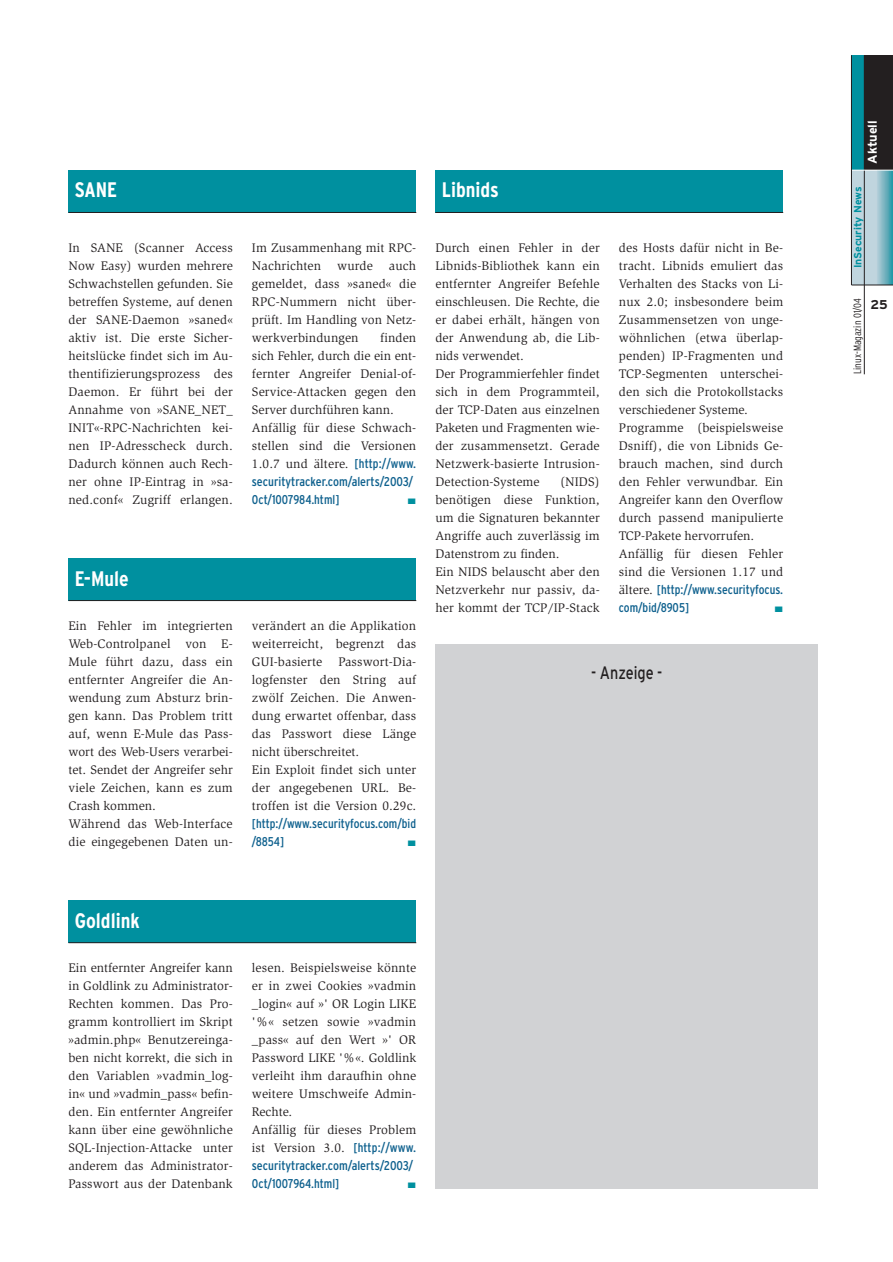
<style>
.page{position:relative;width:893px;height:1262px;background:#fff}
.page>*{position:absolute;margin:0;border:0;box-sizing:border-box;transform-origin:0 0}
.t1{font:700 condensed 21px "Interstate";color:#fff}
.t2{font:18px "Interstate";color:#231f20;scale:.8 1}
.t3{font:12.75px/18px "Slimbach";letter-spacing:.01em;color:#231f20}
.t4{font:condensed 12.75px/18px "Interstate";color:#0f618e}
.t5{font:700 12.75px "Interstate";color:#fff}
.t6{font:700 12.75px "Interstate";color:#231f20}
.t7{font:300 condensed 10.5px "Interstate";color:#231f20}
.t8{font:700 10.5px "Interstate";color:#00909f}
.t9{font:7.8px "Zapf Dingbats";color:#00909f;scale:1.33 1}
.s1{font-family:"Interstate";font-stretch:condensed;color:#0f618e}
.s2{font-family:"Slimbach";font-stretch:normal;color:#231f20}
</style>
<div class="page">
<div style="left:68px;top:170px;width:348px;height:43px;background:#00909f"></div>
<hr style="left:68px;top:212px;width:348px;height:1px;background:#231f20">
<div style="left:435px;top:170px;width:348px;height:43px;background:#00909f"></div>
<hr style="left:435px;top:212px;width:348px;height:1px;background:#231f20">
<div style="left:435px;top:644px;width:383px;height:544px;background:#d1d2d4"></div>
<div style="left:68px;top:558px;width:348px;height:43px;background:#00909f"></div>
<hr style="left:68px;top:600px;width:348px;height:1px;background:#231f20">
<div style="left:68px;top:900px;width:348px;height:43px;background:#00909f"></div>
<hr style="left:68px;top:942px;width:348px;height:1px;background:#231f20">
<div style="left:851px;top:55px;width:41px;height:230px;background:#00909f"></div>
<div style="left:864px;top:55px;width:28px;height:115px;background:#231f20"></div>
<div style="left:851px;top:170px;width:25px;height:115px;background:#c0d5de"></div>
<svg style="left:876px;top:171px;width:16px;height:114px;background:#78b5c1"></svg>
<hr style="left:864px;top:55px;width:1px;height:319px;background:#231f20">
<hr style="left:851px;top:285px;width:41px;height:1px;background:#231f20">
<hr style="left:851px;top:170px;width:41px;height:1px;background:#fff">
<hr style="left:851px;top:55px;width:1px;height:230px;background:#231f20">
<h1 class="t1" style="left:75px;top:182px;width:44px">SANE</h1>
<p class="t3" style="left:68px;top:240px;width:166px;text-align:justify">In SANE (Scanner Access Now Easy) wurden mehrere Schwachstellen gefunden. Sie betreffen Systeme, auf denen der SANE-Daemon »saned« aktiv ist. Die erste Sicher&shy;heitslücke findet sich im Au&shy;thentifizierungsprozess des Daemon. Er führt bei der Annahme von »SANE_NET_ INIT«-RPC-Nachrichten kei&shy;nen IP-Adresscheck durch.<br>Dadurch können auch Rech&shy;ner ohne IP-Eintrag in »sa&shy;ned.conf« Zugriff erlangen.</p>
<p class="t3" style="left:252px;top:240px;width:166px">Im Zusammenhang mit RPC-<br>Nachrichten</p>
<p class="t3" style="left:252px;top:258px;width:166px;text-align:justify;text-indent:137px">auch gemeldet, dass »saned« die RPC-Nummern nicht über&shy;prüft. Im Handling von Netz&shy;werkverbindungen</p>
<p class="t3" style="left:337px;top:258px;width:37px">wurde</p>
<p class="t3" style="left:252px;top:330px;width:166px;text-indent:128px">finden sich Fehler, durch die ein ent&shy;fernter Angreifer Denial-of-<br>Service-Attacken gegen den<br>Server durchführen kann.<br>Anfällig für diese Schwach&shy;stellen sind die Versionen<br>1.0.7 und ältere. <span class="s1">[http://www.</span></p>
<p class="t4" style="left:252px;top:474px;width:163px">securitytracker.com/alerts/2003/<br>Oct/1007984.html]</p>
<p class="t9" style="left:408px;top:497px;width:8px">■</p>
<h1 class="t1" style="left:75px;top:570px;width:55px">E-Mule</h1>
<p class="t3" style="left:68px;top:618px;width:166px">Ein Fehler im integrierten<br>Web-Controlpanel von E-<br>Mule führt dazu, dass ein entfernter Angreifer die An&shy;wendung zum Absturz brin&shy;gen kann. Das Problem tritt auf, wenn E-Mule das Pass&shy;wort des Web-Users verarbei&shy;tet. Sendet der Angreifer sehr viele Zeichen, kann es zum<br>Crash kommen.<br>Während das Web-Interface die eingegebenen Daten un-</p>
<p class="t3" style="left:252px;top:618px;width:166px;text-align:justify">verändert an die Applikation weiterreicht, begrenzt das GUI-basierte</p>
<p class="t3" style="left:252px;top:654px;width:166px;text-indent:86px">Passwort-Dia&shy;logfenster den String auf zwölf Zeichen. Die Anwen&shy;dung erwartet offenbar, dass das Passwort diese Länge nicht überschreitet.<br>Ein Exploit findet sich unter der angegebenen URL. Be&shy;troffen ist die Version 0.29c.</p>
<p class="t4" style="left:252px;top:816px;width:166px">[http://www.securityfocus.com/bid /8854]</p>
<p class="t9" style="left:408px;top:839px;width:8px">■</p>
<h1 class="t1" style="left:442px;top:182px;width:59px">Libnids</h1>
<p class="t3" style="left:435px;top:240px;width:166px">Durch einen Fehler in der<br>Libnids-Bibliothek kann ein entfernter Angreifer Befehle einschleusen. Die Rechte, die er dabei erhält, hängen von der Anwendung ab, die Lib&shy;nids verwendet.<br>Der Programmierfehler findet sich in dem Programmteil, der TCP-Daten aus einzelnen<br>Paketen und Fragmenten wie&shy;der zusammensetzt. Gerade<br>Netzwerk-basierte Intrusion-<br>Detection-Systeme</p>
<p class="t3" style="left:435px;top:474px;width:166px;text-indent:125px">(NIDS) benötigen diese Funktion, um die Signaturen bekannter<br>Angriffe auch zuverlässig im<br>Datenstrom zu finden.<br>Ein NIDS belauscht aber den<br>Netzverkehr nur passiv, da&shy;her kommt der TCP/IP-Stack</p>
<p class="t3" style="left:619px;top:240px;width:166px">des Hosts dafür nicht in Be&shy;tracht. Libnids emuliert das<br>Verhalten des Stacks von Li&shy;nux 2.0; insbesondere beim<br>Zusammensetzen von unge&shy;wöhnlichen (etwa überlap&shy;penden) IP-Fragmenten und<br>TCP-Segmenten unterschei&shy;den sich die Protokollstacks verschiedener Systeme.<br>Programme (beispielsweise<br>Dsniff), die von Libnids Ge&shy;brauch machen, sind durch den Fehler verwundbar. Ein<br>Angreifer kann den Overflow durch passend manipulierte<br>TCP-Pakete hervorrufen.<br>Anfällig für diesen Fehler sind die Versionen 1.17 und</p>
<p class="t4" style="left:619px;top:582px;width:166px"><span class="s2">ältere.</span> [http://www.securityfocus. com/bid/8905]</p>
<p class="t9" style="left:774px;top:605px;width:8px">■</p>
<h2 class="t2" style="left:591px;top:665px;width:90px">- Anzeige -</h2>
<h1 class="t1" style="left:75px;top:912px;width:66px">Goldlink</h1>
<p class="t3" style="left:68px;top:960px;width:166px;text-align:justify">Ein entfernter Angreifer kann in Goldlink zu Administrator-Rechten kommen. Das Pro&shy;gramm kontrolliert im Skript »admin.php« Benutzereinga&shy;ben nicht korrekt, die sich in den Variablen »vadmin_log&shy;in« und »vadmin_pass« befin&shy;den. Ein entfernter Angreifer kann über eine gewöhnliche SQL-Injection-Attacke unter anderem das Administrator-Passwort aus der Datenbank</p>
<p class="t3" style="left:252px;top:960px;width:166px">lesen. Beispielsweise könnte er in zwei Cookies »vadmin _login« auf »' OR Login LIKE '%« setzen sowie »vadmin _pass« auf den Wert »' OR<br>Password LIKE '%«. Goldlink verleiht ihm daraufhin ohne weitere Umschweife Admin-<br>Rechte.<br>Anfällig für dieses Problem ist Version 3.0. <span class="s1">[http://www.</span></p>
<p class="t4" style="left:252px;top:1158px;width:163px">securitytracker.com/alerts/2003/<br>Oct/1007964.html]</p>
<p class="t9" style="left:408px;top:1181px;width:8px">■</p>
<p class="t5" style="left:867px;top:164px;width:45px;rotate:-90deg">Aktuell</p>
<p class="t8" style="left:853px;top:268px;width:83px;rotate:-90deg">InSecurity News</p>
<p class="t7" style="left:853px;top:374px;width:77px;rotate:-90deg">Linux-Magazin 01/04</p>
<p class="t6" style="left:870px;top:300px;width:19px">25</p>
</div>
